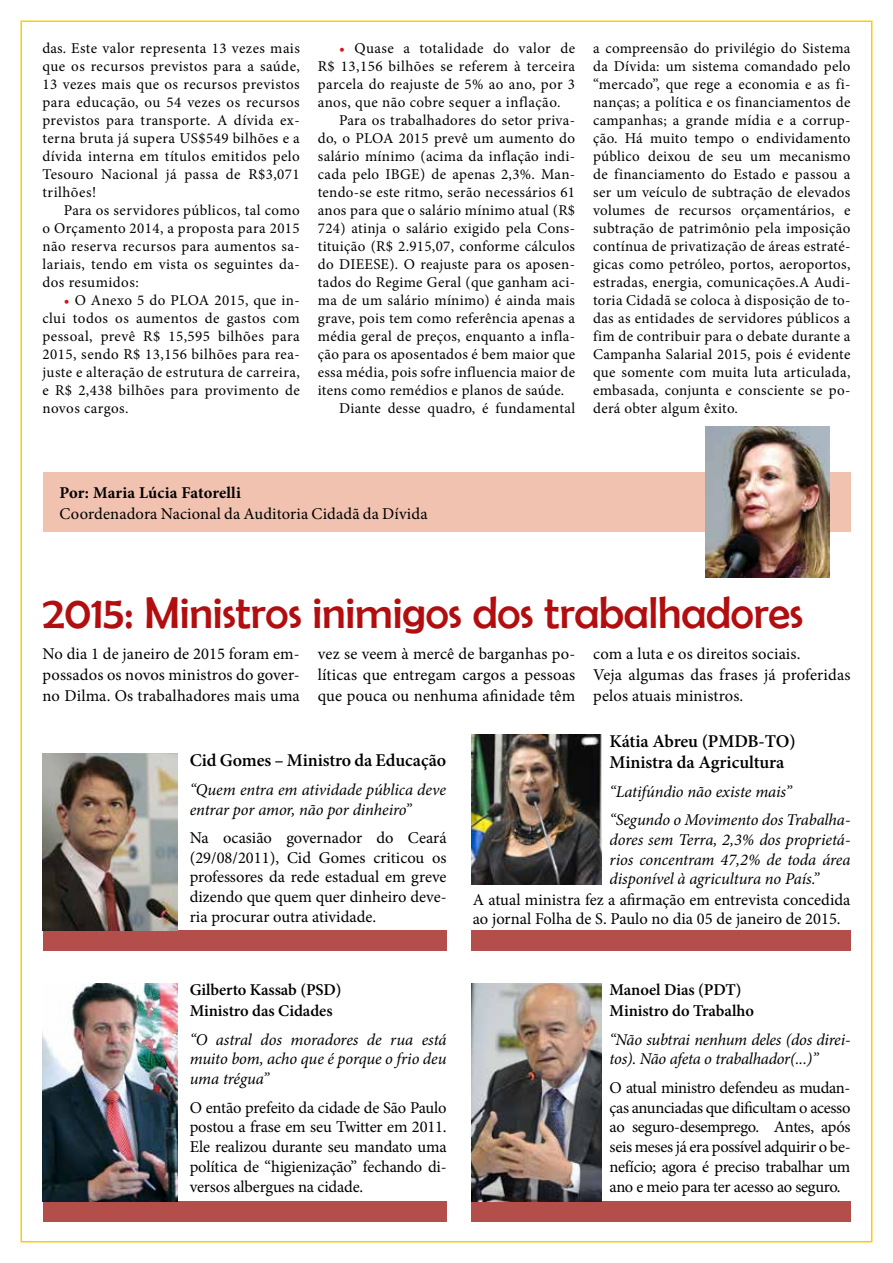
<style>
.page{position:relative;width:893px;height:1263px;background:#fff}
.page>*{position:absolute;margin:0;border:0;box-sizing:border-box;transform-origin:0 0}
.t1{font:45px "Berlin Sans FB";letter-spacing:-.005em;color:#b20e10}
.t2{font:600 18px/21px "Minion Pro";letter-spacing:-.005em;color:#000}
.t3{font:16.5px/19.8px "Minion Pro";color:#000;text-align:justify}
.t4{font:italic 16.5px/19.8px "Minion Pro";letter-spacing:-.01em;color:#000}
.t5{font:600 16.5px/21px "Minion Pro";letter-spacing:-.005em;color:#000}
.t6{font:700 16.5px "Minion Pro";letter-spacing:.005em;color:#000}
.t7{font:15px/18px "Minion Pro";letter-spacing:.02em;color:#000;text-align:justify}
.s1{color:#cd171a}
</style>
<div class="page">
<div style="left:43px;top:930px;width:403px;height:20px;background:#b44e4b"></div>
<div style="left:43px;top:1202px;width:403px;height:20px;background:#b44e4b"></div>
<div style="left:471px;top:930px;width:379px;height:20px;background:#b44e4b"></div>
<div style="left:471px;top:1202px;width:379px;height:20px;background:#b44e4b"></div>
<img style="left:43px;top:753px;width:135px;height:177px">
<img style="left:471px;top:734px;width:131px;height:150px">
<img style="left:43px;top:983px;width:135px;height:219px">
<img style="left:471px;top:983px;width:131px;height:219px">
<div style="left:43px;top:472px;width:807px;height:59px;background:#f1c2af"></div>
<img style="left:706px;top:427px;width:123px;height:150px">
<p class="t7" style="left:43px;top:40px;width:259px">das. Este valor representa 13 vezes mais que os recursos previstos para a saúde, 13 vezes mais que os recursos previstos para educação, ou 54 vezes os recursos previstos para transporte. A dívida ex&shy;terna bruta já supera US$549 bilhões e a dívida interna em títulos emitidos pelo Tesouro Nacional já passa de R$3,071 trilhões!</p>
<p class="t7" style="left:43px;top:202px;width:259px;text-indent:21px">Para os servidores públicos, tal como o Orçamento 2014, a proposta para 2015 não reserva recursos para aumentos sa&shy;lariais, tendo em vista os seguintes da&shy;dos resumidos:</p>
<p class="t7" style="left:43px;top:292px;width:259px;text-indent:21px"><span class="s1">•</span> O Anexo 5 do PLOA 2015, que in&shy;clui todos os aumentos de gastos com pessoal, prevê R$ 15,595 bilhões para 2015, sendo R$ 13,156 bilhões para rea&shy;juste e alteração de estrutura de carreira, e R$ 2,438 bilhões para provimento de novos cargos.</p>
<p class="t7" style="left:339px;top:40px;width:238px"><span class="s1">•</span> Quase a totalidade do valor de</p>
<p class="t7" style="left:318px;top:58px;width:259px">R$ 13,156 bilhões se referem à terceira</p>
<p class="t7" style="left:318px;top:76px;width:259px">parcela do reajuste de 5% ao ano, por 3</p>
<p class="t7" style="left:318px;top:94px;width:244px">anos, que não cobre sequer a inflação.</p>
<p class="t7" style="left:339px;top:112px;width:238px">Para os trabalhadores do setor priva-</p>
<p class="t7" style="left:318px;top:130px;width:259px">do, o PLOA 2015 prevê um aumento do</p>
<p class="t7" style="left:318px;top:148px;width:259px">salário mínimo (acima da inflação indi-</p>
<p class="t7" style="left:318px;top:166px;width:259px">cada pelo IBGE) de apenas 2,3%. Man-</p>
<p class="t7" style="left:318px;top:184px;width:259px">tendo-se este ritmo, serão necessários 61</p>
<p class="t7" style="left:318px;top:202px;width:259px">anos para que o salário mínimo atual (R$</p>
<p class="t7" style="left:318px;top:220px;width:259px">724) atinja o salário exigido pela Cons-</p>
<p class="t7" style="left:318px;top:238px;width:259px">tituição (R$ 2.915,07, conforme cálculos</p>
<p class="t7" style="left:318px;top:256px;width:259px">do DIEESE). O reajuste para os aposen-</p>
<p class="t7" style="left:318px;top:274px;width:259px">tados do Regime Geral (que ganham aci-</p>
<p class="t7" style="left:318px;top:292px;width:259px">ma de um salário mínimo) é ainda mais</p>
<p class="t7" style="left:318px;top:310px;width:259px">grave, pois tem como referência apenas a</p>
<p class="t7" style="left:318px;top:328px;width:259px">média geral de preços, enquanto a infla-</p>
<p class="t7" style="left:318px;top:346px;width:259px">ção para os aposentados é bem maior que</p>
<p class="t7" style="left:318px;top:364px;width:259px">essa média, pois sofre influencia maior de</p>
<p class="t7" style="left:318px;top:382px;width:248px">itens como remédios e planos de saúde.</p>
<p class="t7" style="left:339px;top:400px;width:238px">Diante desse quadro, é fundamental</p>
<p class="t7" style="left:593px;top:40px;width:259px">a compreensão do privilégio do Sistema da Dívida: um sistema comandado pelo “mercado”, que rege a economia e as fi&shy;nanças; a política e os financiamentos de campanhas; a grande mídia e a corrup&shy;ção. Há muito tempo o endividamento público deixou de seu um mecanismo de financiamento do Estado e passou a ser um veículo de subtração de elevados volumes de recursos orçamentários, e subtração de patrimônio pela imposição contínua de privatização de áreas estraté&shy;gicas como petróleo, portos, aeroportos, estradas, energia, comunicações.A Audi&shy;toria Cidadã se coloca à disposição de to&shy;das as entidades de servidores públicos a fim de contribuir para o debate durante a Campanha Salarial 2015, pois é evidente que somente com muita luta articulada, embasada, conjunta e consciente se po&shy;derá obter algum êxito.</p>
<p class="t6" style="left:60px;top:481px;width:183px">Por: Maria Lúcia Fatorelli</p>
<p class="t3" style="left:60px;top:504px;width:370px">Coordenadora Nacional da Auditoria Cidadã da Dívida</p>
<h1 class="t1" style="left:43px;top:588px;width:762px">2015: Ministros inimigos dos trabalhadores</h1>
<p class="t3" style="left:43px;top:644px;width:259px;line-height:21px">No dia 1 de janeiro de 2015 foram em&shy;possados os novos ministros do gover&shy;no Dilma. Os trabalhadores mais uma</p>
<p class="t3" style="left:318px;top:644px;width:259px;line-height:21px">vez se veem à mercê de barganhas po&shy;líticas que entregam cargos a pessoas que pouca ou nenhuma afinidade têm</p>
<p class="t3" style="left:593px;top:644px;width:259px;line-height:21px;text-align:left">com a luta e os direitos sociais.<br>Veja algumas das frases já proferidas pelos atuais ministros.</p>
<p class="t2" style="left:190px;top:750px;width:258px">Cid Gomes – Ministro da Educação</p>
<p class="t4" style="left:190px;top:779px;width:258px">“Quem entra em atividade pública deve entrar por amor, não por dinheiro”</p>
<p class="t3" style="left:190px;top:828px;width:258px">Na ocasião governador do Ceará (29/08/2011), Cid Gomes criticou os professores da rede estadual em greve dizendo que quem quer dinheiro deve&shy;ria procurar outra atividade.</p>
<p class="t5" style="left:190px;top:979px;width:153px">Gilberto Kassab (PSD)<br>Ministro das Cidades</p>
<p class="t4" style="left:190px;top:1029px;width:258px;text-align:justify">“O astral dos moradores de rua está muito bom, acho que é porque o frio deu uma trégua”</p>
<p class="t3" style="left:190px;top:1097px;width:259px">O então prefeito da cidade de São Paulo postou a frase em seu Twitter em 2011.<br>Ele realizou durante seu mandato uma política de “higienização” fechando di&shy;versos albergues na cidade.</p>
<p class="t2" style="left:610px;top:731px;width:188px">Kátia Abreu (PMDB-TO)<br>Ministra da Agricultura</p>
<p class="t4" style="left:610px;top:777px;width:242px;line-height:28.3px">“Latifúndio não existe mais” “Segundo o Movimento dos Trabalha-</p>
<p class="t4" style="left:610px;top:829px;width:242px;text-align:justify">dores sem Terra, 2,3% dos proprietá&shy;rios concentram 47,2% de toda área disponível à agricultura no País.”</p>
<p class="t3" style="left:473px;top:889px;width:379px">A atual ministra fez a afirmação em entrevista concedida ao jornal Folha de S. Paulo no dia 05 de janeiro de 2015.</p>
<p class="t5" style="left:610px;top:979px;width:146px">Manoel Dias (PDT)<br>Ministro do Trabalho</p>
<p class="t4" style="left:610px;top:1029px;width:242px">“Não subtrai nenhum deles (dos direi&shy;tos). Não afeta o trabalhador(...)”</p>
<p class="t3" style="left:610px;top:1078px;width:242px">O atual ministro defendeu as mudan&shy;ças anunciadas que dificultam o acesso ao seguro-desemprego. Antes, após seis meses já era possível adquirir o be&shy;nefício; agora é preciso trabalhar um ano e meio para ter acesso ao seguro.</p>
</div>
